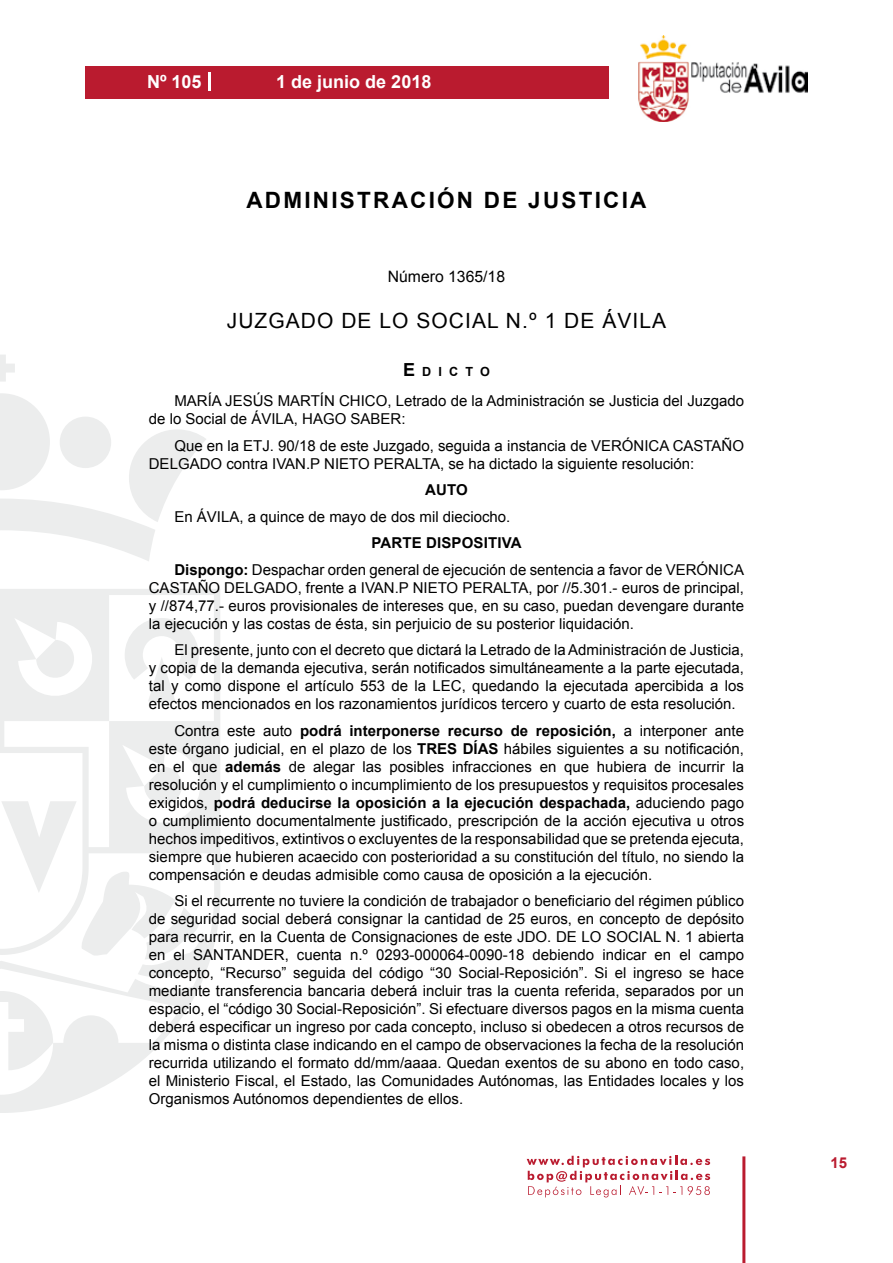
<style>
.page{position:relative;width:893px;height:1263px;background:#fff}
.page>*{position:absolute;margin:0;border:0;box-sizing:border-box;transform-origin:0 0}
.t1{font:700 22.5px "Arial";letter-spacing:.1em;color:#000}
.t2{font:21px "Arial";letter-spacing:.05em;color:#000}
.t3{font:700 18px "Arial";color:#fff}
.t4{font:15.75px "Arial";color:#000}
.t5{font:15px/18px "Arial";color:#000;text-align:justify}
.t6{font:700 15px "Arial";color:#000}
.t7{font:700 15px "Arial";color:#ba1b2f}
.t8{font:700 12.6px "Arial";letter-spacing:.57em;color:#000}
.s1{font-size:18px}
.s2{font-weight:700}
</style>
<div class="page">
<svg style="left:527px;top:1156px;width:183px;height:41px"></svg>
<div style="left:85px;top:66px;width:523px;height:33px;background:#ba1b2f"></div>
<img style="left:638px;top:36px;width:170px;height:86px">
<hr style="left:742px;top:1156px;width:3px;height:107px;background:#ba1b2f">
<svg style="left:208px;top:72px;width:2px;height:18px"></svg>
<svg style="left:0;top:355px;width:15px;height:27px"></svg>
<svg style="left:0;top:393px;width:206px;height:168px"></svg>
<svg style="left:0;top:589px;width:220px;height:524px"></svg>
<svg style="left:36px;top:640px;width:40px;height:40px"></svg>
<svg style="left:125px;top:618px;width:74px;height:83px"></svg>
<svg style="left:0;top:991px;width:53px;height:79px"></svg>
<svg style="left:1px;top:767px;width:198px;height:192px"></svg>
<p class="t3" style="left:147px;top:69px;width:56px">Nº 105</p>
<p class="t3" style="left:276px;top:69px;width:157px">1 de junio de 2018</p>
<h1 class="t1" style="left:246px;top:185px;width:402px">ADMINISTRACIÓN DE JUSTICIA</h1>
<p class="t4" style="left:388px;top:266px;width:119px">Número 1365/18</p>
<h2 class="t2" style="left:227px;top:307px;width:441px">JUZGADO DE LO SOCIAL N.º 1 DE ÁVILA</h2>
<p class="t8" style="left:403px;top:363px;width:88px"><span class="s1">E</span>dicto</p>
<p class="t5" style="left:149px;top:392px;width:597px;text-indent:26px">MARÍA JESÚS MARTÍN CHICO, Letrado de la Administración se Justicia del Juzgado de lo Social de ÁVILA, HAGO SABER:</p>
<p class="t5" style="left:149px;top:437px;width:597px;text-indent:26px">Que en la ETJ. 90/18 de este Juzgado, seguida a instancia de VERÓNICA CASTAÑO<br>DELGADO contra IVAN.P NIETO PERALTA, se ha dictado la siguiente resolución:</p>
<p class="t6" style="left:425px;top:480px;width:44px">AUTO</p>
<p class="t5" style="left:174px;top:508px;width:337px">En ÁVILA, a quince de mayo de dos mil dieciocho.</p>
<p class="t5" style="left:174px;top:530px;width:571px;line-height:26.5px;text-indent:197px"><span class="s2">PARTE DISPOSITIVA<br>Dispongo:</span> Despachar orden general de ejecución de sentencia a favor de VERÓNICA</p>
<p class="t5" style="left:149px;top:579px;width:597px">CASTAÑO DELGADO, frente a IVAN.P NIETO PERALTA, por //5.301.- euros de principal, y //874,77.- euros provisionales de intereses que, en su caso, puedan devengare durante la ejecución y las costas de ésta, sin perjuicio de su posterior liquidación.</p>
<p class="t5" style="left:149px;top:641px;width:597px;text-indent:26px">El presente, junto con el decreto que dictará la Letrado de la Administración de Justicia, y copia de la demanda ejecutiva, serán notificados simultáneamente a la parte ejecutada, tal y como dispone el artículo 553 de la LEC, quedando la ejecutada apercibida a los efectos mencionados en los razonamientos jurídicos tercero y cuarto de esta resolución.</p>
<p class="t5" style="left:149px;top:722px;width:597px;text-indent:26px">Contra este auto <span class="s2">podrá interponerse recurso de reposición,</span> a interponer ante este órgano judicial, en el plazo de los <span class="s2">TRES DÍAS</span> hábiles siguientes a su notificación, en el que <span class="s2">además</span> de alegar las posibles infracciones en que hubiera de incurrir la resolución y el cumplimiento o incumplimiento de los presupuestos y requisitos procesales exigidos, <span class="s2">podrá deducirse la oposición a la ejecución despachada,</span> aduciendo pago o cumplimiento documentalmente justificado, prescripción de la acción ejecutiva u otros hechos impeditivos, extintivos o excluyentes de la responsabilidad que se pretenda ejecuta, siempre que hubieren acaecido con posterioridad a su constitución del título, no siendo la compensación e deudas admisible como causa de oposición a la ejecución.</p>
<p class="t5" style="left:149px;top:892px;width:597px;text-indent:26px">Si el recurrente no tuviere la condición de trabajador o beneficiario del régimen público de seguridad social deberá consignar la cantidad de 25 euros, en concepto de depósito para recurrir, en la Cuenta de Consignaciones de este JDO. DE LO SOCIAL N. 1 abierta en el SANTANDER, cuenta n.º 0293-000064-0090-18 debiendo indicar en el campo concepto, “Recurso” seguida del código “30 Social-Reposición”. Si el ingreso se hace mediante transferencia bancaria deberá incluir tras la cuenta referida, separados por un espacio, el “código 30 Social-Reposición”. Si efectuare diversos pagos en la misma cuenta deberá especificar un ingreso por cada concepto, incluso si obedecen a otros recursos de la misma o distinta clase indicando en el campo de observaciones la fecha de la resolución recurrida utilizando el formato dd/mm/aaaa. Quedan exentos de su abono en todo caso, el Ministerio Fiscal, el Estado, las Comunidades Autónomas, las Entidades locales y los Organismos Autónomos dependientes de ellos.</p>
<p class="t7" style="left:831px;top:1153px;width:18px">15</p>
</div>
